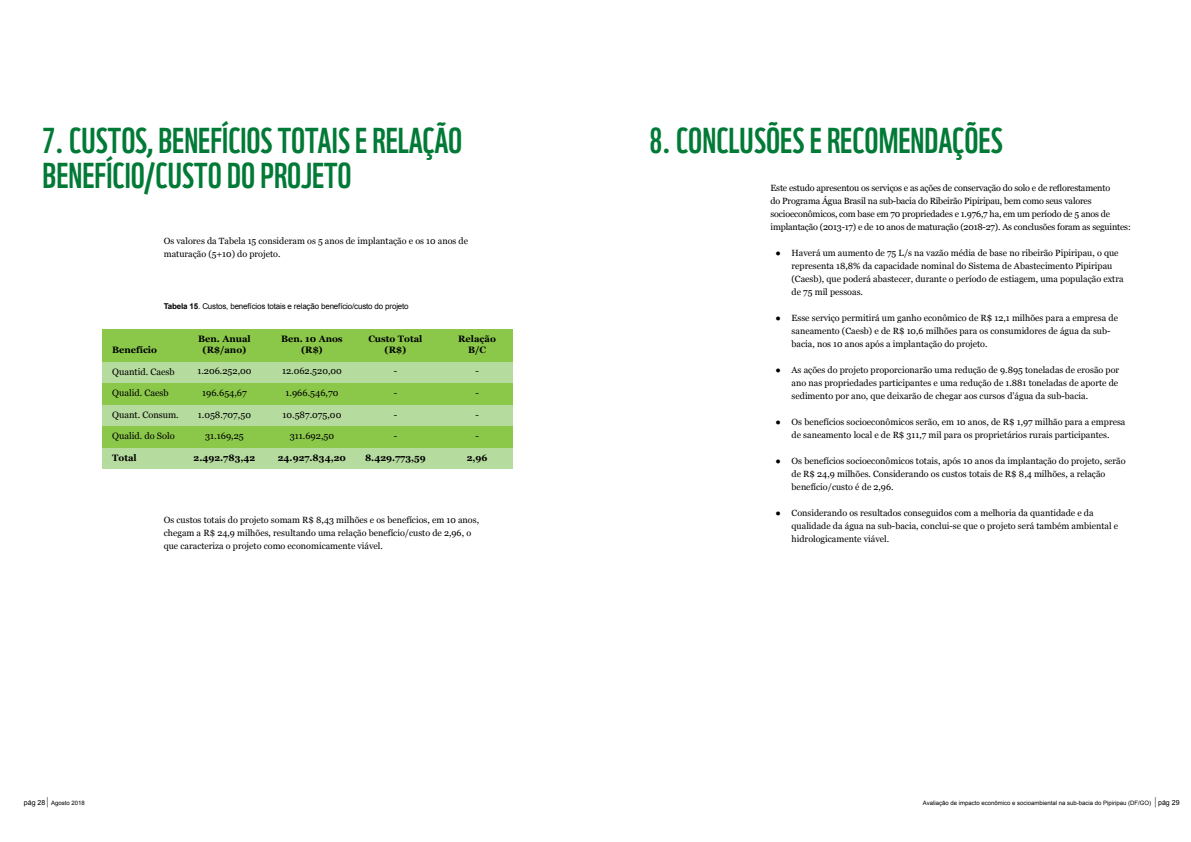
<style>
.page{position:relative;width:1191px;height:842px;background:#fff}
.page>*{position:absolute;margin:0;border:0;box-sizing:border-box;transform-origin:0 0}
.t1{font:35px/35px "WWF";color:#007a36}
.t2{font:9.3px "Georgia";color:#000}
.t3{font:700 9.3px/10.8px "Georgia";color:#000;text-align:center}
.t4{font:9px/13px "Georgia";color:#000}
.t5{font:9px/13px "Georgia";letter-spacing:-.02em;color:#000}
.t6{font:8px "Arial";letter-spacing:-.02em;color:#000}
.t7{font:6px "Arial";color:#000}
.s1{font-weight:700}
.s2{font-size:7px}
.s3{font-size:11px}
</style>
<div class="page">
<div style="left:103px;top:361px;width:410px;height:22px;background:#b6db9e"></div>
<div style="left:103px;top:404px;width:410px;height:22px;background:#b6db9e"></div>
<div style="left:103px;top:447px;width:410px;height:22px;background:#b6db9e"></div>
<div style="left:103px;top:329px;width:410px;height:32px;background:#8bc84a"></div>
<div style="left:103px;top:383px;width:410px;height:21px;background:#8bc84a"></div>
<div style="left:103px;top:426px;width:410px;height:21px;background:#8bc84a"></div>
<h1 class="t1" style="left:43px;top:119px;width:421px">7. CUSTOS, BENEFÍCIOS TOTAIS E RELAÇÃO<br>BENEFÍCIO/CUSTO DO PROJETO</h1>
<p class="t4" style="left:164px;top:234px;width:306px">Os valores da Tabela 15 consideram os 5 anos de implantação e os 10 anos de maturação (5+10) do projeto.</p>
<p class="t6" style="left:164px;top:301px;width:246px"><span class="s1">Tabela 15</span>. Custos, benefícios totais e relação benefício/custo do projeto</p>
<p class="t3" style="left:112px;top:344px;width:46px">Benefício</p>
<p class="t2" style="left:112px;top:364px;width:64px">Quantid. Caesb</p>
<p class="t2" style="left:112px;top:386px;width:58px">Qualid. Caesb</p>
<p class="t2" style="left:112px;top:408px;width:68px">Quant. Consum.</p>
<p class="t2" style="left:112px;top:429px;width:64px">Qualid. do Solo</p>
<p class="t3" style="left:112px;top:452px;width:26px">Total</p>
<p class="t3" style="left:198px;top:333px;width:54px">Ben. Anual (R$/ano)</p>
<p class="t2" style="left:197px;top:364px;width:56px">1.206.252,00</p>
<p class="t2" style="left:202px;top:386px;width:46px">196.654,67</p>
<p class="t2" style="left:198px;top:407px;width:55px">1.058.707,50</p>
<p class="t2" style="left:205px;top:429px;width:40px">31.169,25</p>
<p class="t3" style="left:194px;top:452px;width:63px">2.492.783,42</p>
<p class="t3" style="left:281px;top:333px;width:63px">Ben. 10 Anos (R$)</p>
<p class="t2" style="left:282px;top:364px;width:61px">12.062.520,00</p>
<p class="t2" style="left:285px;top:386px;width:54px">1.966.546,70</p>
<p class="t2" style="left:282px;top:407px;width:60px">10.587.075,00</p>
<p class="t2" style="left:290px;top:429px;width:46px">311.692,50</p>
<p class="t3" style="left:278px;top:452px;width:70px">24.927.834,20</p>
<p class="t3" style="left:368px;top:333px;width:56px">Custo Total (R$)</p>
<p class="t2" style="left:394px;top:364px;width:5px">-</p>
<p class="t2" style="left:394px;top:386px;width:5px">-</p>
<p class="t2" style="left:394px;top:407px;width:5px">-</p>
<p class="t2" style="left:394px;top:429px;width:5px">-</p>
<p class="t3" style="left:365px;top:452px;width:62px">8.429.773,59</p>
<p class="t3" style="left:458px;top:333px;width:39px">Relação<br>B/C</p>
<p class="t2" style="left:475px;top:364px;width:5px">-</p>
<p class="t2" style="left:475px;top:386px;width:5px">-</p>
<p class="t2" style="left:475px;top:407px;width:5px">-</p>
<p class="t2" style="left:475px;top:429px;width:5px">-</p>
<p class="t3" style="left:466px;top:452px;width:22px">2,96</p>
<p class="t4" style="left:164px;top:513px;width:317px">Os custos totais do projeto somam R$ 8,43 milhões e os benefícios, em 10 anos, chegam a R$ 24,9 milhões, resultando uma relação benefício/custo de 2,96, o que caracteriza o projeto como economicamente viável.</p>
<h1 class="t1" style="left:649px;top:119px;width:355px">8. CONCLUSÕES E RECOMENDAÇÕES</h1>
<p class="t5" style="left:770px;top:181px;width:362px">Este estudo apresentou os serviços e as ações de conservação do solo e de reflorestamento<br>do Programa Água Brasil na sub-bacia do Ribeirão Pipiripau, bem como seus valores socioeconômicos, com base em 70 propriedades e 1.976,7 ha, em um período de 5 anos de implantação (2013-17) e de 10 anos de maturação (2018-27). As conclusões foram as seguintes:</p>
<p class="t4" style="left:791px;top:246px;width:333px;text-indent:-16px">● Haverá um aumento de 75 L/s na vazão média de base no ribeirão Pipiripau, o que representa 18,8% da capacidade nominal do Sistema de Abastecimento Pipiripau (Caesb), que poderá abastecer, durante o período de estiagem, uma população extra de 75 mil pessoas.</p>
<p class="t4" style="left:791px;top:311px;width:328px;text-indent:-16px">● Esse serviço permitirá um ganho econômico de R$ 12,1 milhões para a empresa de saneamento (Caesb) e de R$ 10,6 milhões para os consumidores de água da sub&shy;bacia, nos 10 anos após a implantação do projeto.</p>
<p class="t4" style="left:791px;top:363px;width:329px;text-align:justify;text-indent:-16px">● As ações do projeto proporcionarão uma redução de 9.895 toneladas de erosão por ano nas propriedades participantes e uma redução de 1.881 toneladas de aporte de sedimento por ano, que deixarão de chegar aos cursos d’água da sub-bacia.</p>
<p class="t4" style="left:775px;top:415px;width:351px;text-align:center">● Os benefícios socioeconômicos serão, em 10 anos, de R$ 1,97 milhão para a empresa de saneamento local e de R$ 311,7 mil para os proprietários rurais participantes.</p>
<p class="t4" style="left:791px;top:454px;width:335px;text-indent:-16px">● Os benefícios socioeconômicos totais, após 10 anos da implantação do projeto, serão de R$ 24,9 milhões. Considerando os custos totais de R$ 8,4 milhões, a relação benefício/custo é de 2,96.</p>
<p class="t4" style="left:791px;top:506px;width:328px;text-indent:-16px">● Considerando os resultados conseguidos com a melhoria da quantidade e da qualidade da água na sub-bacia, conclui-se que o projeto será também ambiental e hidrologicamente viável.</p>
<p class="t7" style="left:24px;top:799px;width:62px"><span class="s2">pág 28</span> <span class="s3">|</span> Agosto 2018</p>
<p class="t7" style="left:922px;top:799px;width:258px">Avaliação de impacto econômico e socioambiental na sub-bacia do Pipiripau (DF/GO) <span class="s3">|</span> <span class="s2">pág 29</span></p>
</div>
